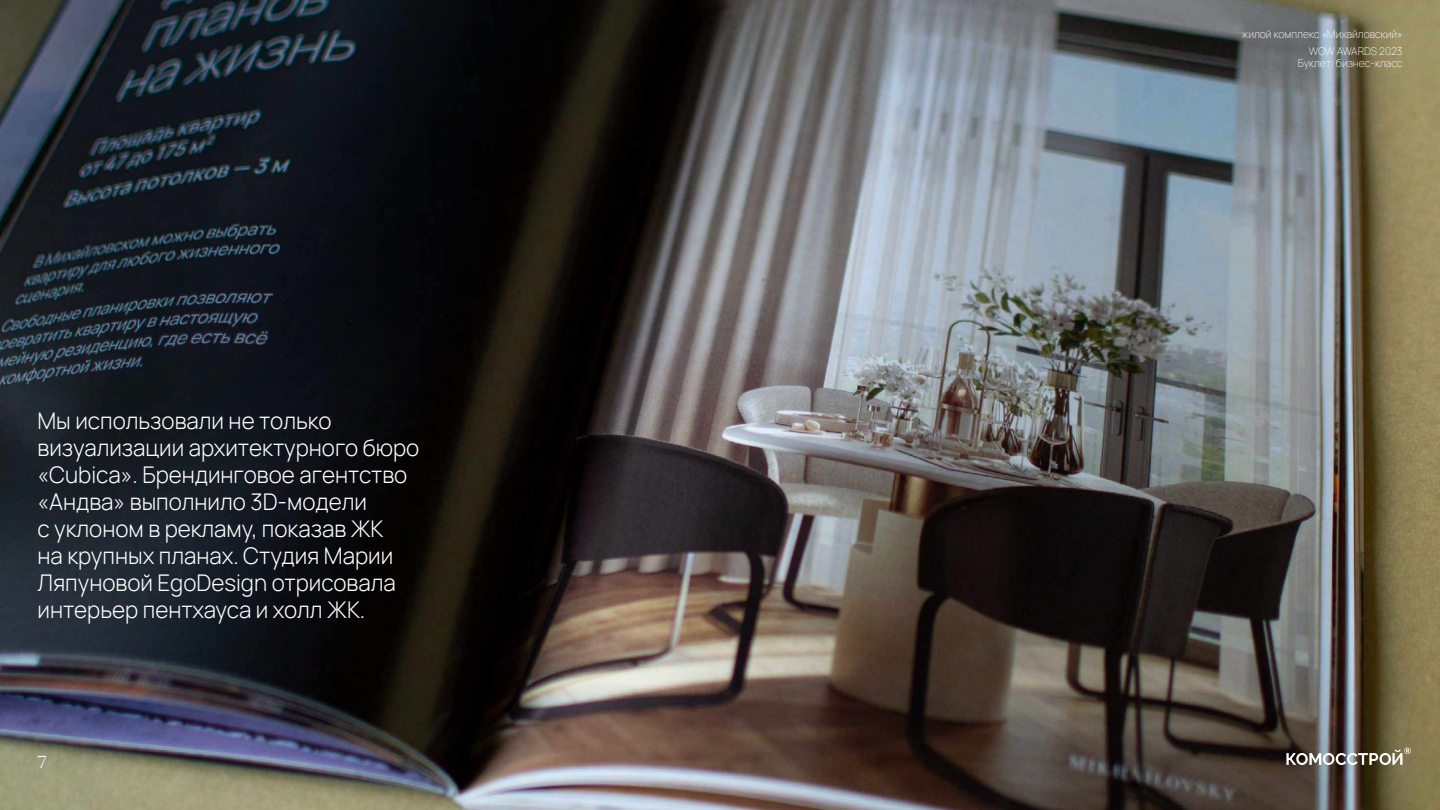
<style>
.page{position:relative;width:1440px;height:810px;background:#fff}
.page>*{position:absolute;margin:0;border:0;box-sizing:border-box;transform-origin:0 0}
.t1{font:300 22.5px/27px "Manrope";color:#fff}
.t2{font:300 20.25px "Wremena";color:#fff}
.t3{font:200 10.5px/17.1px "Manrope";color:#fff;text-align:right}
</style>
<div class="page">
<img style="left:0;top:0;width:1440px;height:810px">
<svg style="left:1286px;top:748px;width:125px;height:17px"></svg>
<p class="t1" style="left:38px;top:406px;width:383px">Мы использовали не только визуализации архитектурного бюро «Cubica». Брендинговое агентство «Андва» выполнило 3D-модели<br>с уклоном в рекламу, показав ЖК<br>на крупных планах. Студия Марии<br>Ляпуновой EgoDesign отрисовала интерьер пентхауса и холл ЖК.</p>
<p class="t2" style="left:38px;top:747px;width:11px">7</p>
<p class="t3" style="left:1241px;top:25px;width:163px">жилой комплекс «Михайловский»<br>WOW AWARDS 2023</p>
<p class="t3" style="left:1298px;top:54px;width:106px">Буклет: бизнес-класс</p>
</div>
